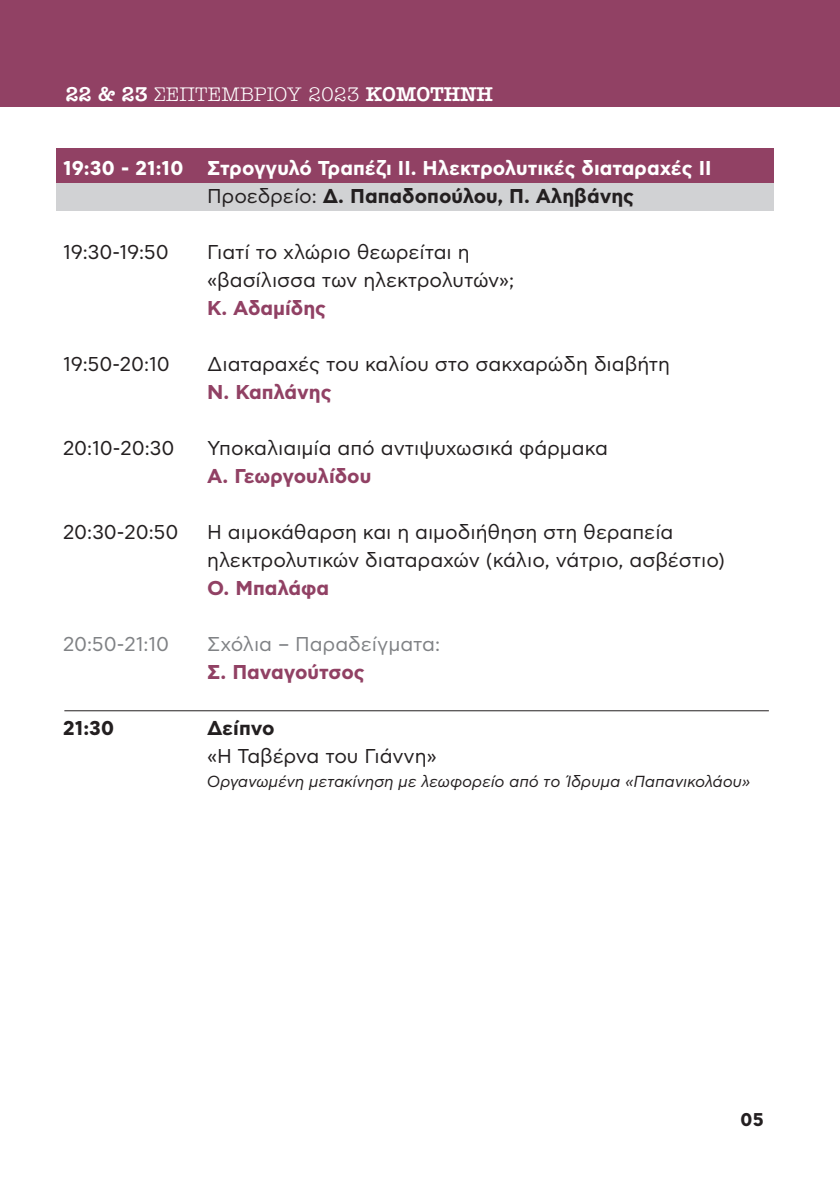
<style>
.page{position:relative;width:840px;height:1191px;background:#fff}
.page>*{position:absolute;margin:0;border:0;box-sizing:border-box;transform-origin:0 0}
.t1{font:20px/28px "CF Asty Pro";color:#231f20}
.t2{font:700 20px/28px "CF Asty Pro";color:#fff}
.t3{font:700 20px "CF Asty Pro";color:#914164}
.t4{font:20px "CF Asty Pro";color:#808285}
.t5{font:20px "American Type ITC Hel Norm";color:#fff}
.t6{font:700 20px "CF Asty Pro";color:#231f20}
.t7{font:700 18.4px "CF Asty Pro";color:#231f20}
.t8{font:italic 16px "CF Asty Pro";color:#231f20}
.s1{font-family:"American Type ITC Hel";font-weight:600}
.s2{font-weight:400;color:#231f20}
.s3{color:#231f20}
</style>
<div class="page">
<div style="left:56px;top:183px;width:717px;height:28px;background:#d1d2d4"></div>
<div style="left:56px;top:149px;width:717px;height:34px;background:#914164"></div>
<div style="left:0;top:0;width:839px;height:107px;background:#914164"></div>
<hr style="left:64px;top:710px;width:704px;height:1px;background:#231f20">
<p class="t5" style="left:65px;top:84px;width:429px"><span class="s1">22 &amp; 23</span> ΣΕΠΤΕΜΒΡΙΟΥ 2023 <span class="s1">ΚΟΜΟΤΗΝΗ</span></p>
<p class="t2" style="left:207px;top:155px;width:505px;text-indent:-144px">19:30 - 21:10 Στρογγυλό Τραπέζι ΙΙ. Ηλεκτρολυτικές διαταραχές ΙΙ<br><span class="s2">Προεδρείο:</span> <span class="s3">Δ. Παπαδοπούλου, Π. Αληβάνης</span></p>
<p class="t1" style="left:63px;top:239px;width:107px">19:30-19:50</p>
<p class="t1" style="left:207px;top:239px;width:308px">Γιατί το χλώριο θεωρείται η «βασίλισσα των ηλεκτρολυτών»;</p>
<p class="t3" style="left:207px;top:299px;width:120px">Κ. Αδαμίδης</p>
<p class="t1" style="left:63px;top:351px;width:108px">19:50-20:10</p>
<p class="t1" style="left:207px;top:351px;width:464px">Διαταραχές του καλίου στο σακχαρώδη διαβήτη</p>
<p class="t3" style="left:207px;top:383px;width:126px">Ν. Καπλάνης</p>
<p class="t1" style="left:63px;top:435px;width:113px">20:10-20:30</p>
<p class="t1" style="left:207px;top:435px;width:402px">Υποκαλιαιμία από αντιψυχωσικά φάρμακα</p>
<p class="t3" style="left:207px;top:467px;width:165px">Α. Γεωργουλίδου</p>
<p class="t1" style="left:63px;top:519px;width:117px">20:30-20:50</p>
<p class="t1" style="left:207px;top:519px;width:519px">Η αιμοκάθαρση και η αιμοδιήθηση στη θεραπεία ηλεκτρολυτικών διαταραχών (κάλιο, νάτριο, ασβέστιο)</p>
<p class="t3" style="left:207px;top:579px;width:124px">Ο. Μπαλάφα</p>
<p class="t4" style="left:63px;top:635px;width:108px">20:50-21:10</p>
<p class="t4" style="left:207px;top:635px;width:234px">Σχόλια – Παραδείγματα:</p>
<p class="t3" style="left:207px;top:663px;width:159px">Σ. Παναγούτσος</p>
<p class="t6" style="left:63px;top:719px;width:53px">21:30</p>
<p class="t6" style="left:207px;top:719px;width:69px">Δείπνο</p>
<p class="t1" style="left:207px;top:743px;width:231px">«Η Ταβέρνα του Γιάννη»</p>
<p class="t8" style="left:207px;top:774px;width:544px">Οργανωμένη μετακίνηση με λεωφορείο από το Ίδρυμα «Παπανικολάου»</p>
<p class="t7" style="left:739px;top:1111px;width:25px">05</p>
</div>
